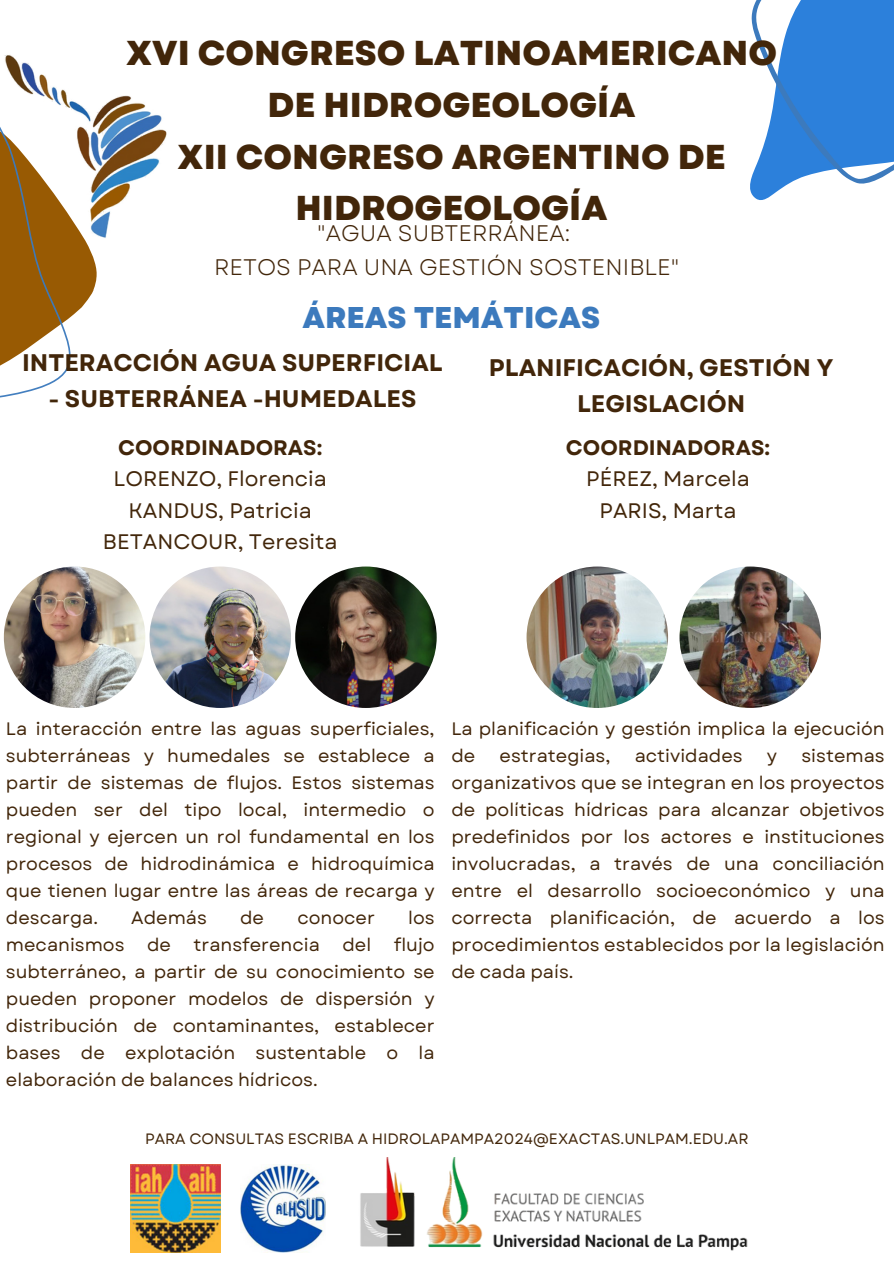
<style>
.page{position:relative;width:894px;height:1264px;background:#fff}
.page>*{position:absolute;margin:0;border:0;box-sizing:border-box;transform-origin:0 0}
.t1{font:800 34.5px/51.8px "Garet";color:#42260a;text-align:center}
.t2{font:800 30px "Garet";color:#3c7abd}
.t3{font:700 24px/36px "Garet";color:#42260a;text-align:center}
.t4{font:22.5px/33.8px "Garet";color:#42260a;text-align:center}
.t5{font:21px/31.5px "Garet";color:#42260a;text-align:center}
.t6{font:18px/27px "Garet";color:#42260a;text-align:justify}
.t7{font:15px "Garet";color:#42260a}
.s1{font-weight:700}
</style>
<div class="page">
<svg style="left:750px;top:0;width:143px;height:200px"></svg>
<svg style="left:0;top:241px;width:97px;height:157px"></svg>
<img style="left:240px;top:1164px;width:84px;height:88px">
<img style="left:130px;top:1164px;width:90px;height:88px">
<img style="left:324px;top:1157px;width:424px;height:94px">
<img style="left:4px;top:566px;width:141px;height:142px;border-radius:50%">
<img style="left:149px;top:566px;width:142px;height:142px;border-radius:50%">
<img style="left:295px;top:566px;width:141px;height:142px;border-radius:50%">
<img style="left:526px;top:566px;width:142px;height:142px;border-radius:50%">
<img style="left:679px;top:566px;width:141px;height:142px;border-radius:50%">
<img style="left:0;top:55px;width:167px;height:186px">
<p class="t1" style="left:126px;top:27px;width:652px">XVI CONGRESO LATINOAMERICANO<br>DE HIDROGEOLOGÍA<br>XII CONGRESO ARGENTINO DE<br>HIDROGEOLOGÍA</p>
<p class="t4" style="left:214px;top:216px;width:467px">"AGUA SUBTERRÁNEA:<br>RETOS PARA UNA GESTIÓN SOSTENIBLE"</p>
<h2 class="t2" style="left:302px;top:296px;width:299px">ÁREAS TEMÁTICAS</h2>
<h3 class="t3" style="left:22px;top:344px;width:422px">INTERACCIÓN AGUA SUPERFICIAL</h3>
<h3 class="t3" style="left:48px;top:380px;width:369px">- SUBTERRÁNEA -HUMEDALES</h3>
<h3 class="t3" style="left:489px;top:349px;width:346px">PLANIFICACIÓN, GESTIÓN Y<br>LEGISLACIÓN</h3>
<h5 class="t5" style="left:103px;top:431px;width:236px"><span class="s1">COORDINADORAS:<br></span>LORENZO, Florencia<br>KANDUS, Patricia<br>BETANCOUR, Teresita</h5>
<p class="t5" style="left:565px;top:431px;width:206px"><span class="s1">COORDINADORAS:<br></span>PÉREZ, Marcela<br>PARIS, Marta</p>
<h6 class="t6" style="left:6px;top:715px;width:430px">La interacción entre las aguas superficiales, subterráneas y humedales se establece a partir de sistemas de flujos. Estos sistemas pueden ser del tipo local, intermedio o regional y ejercen un rol fundamental en los procesos de hidrodinámica e hidroquímica que tienen lugar entre las áreas de recarga y descarga.</h6>
<h6 class="t6" style="left:131px;top:904px;width:77px">Además</h6>
<h6 class="t6" style="left:240px;top:904px;width:25px">de</h6>
<h6 class="t6" style="left:297px;top:904px;width:79px">conocer</h6>
<h6 class="t6" style="left:408px;top:904px;width:28px">los</h6>
<h6 class="t6" style="left:6px;top:931px;width:430px;text-indent:388px">flujo subterráneo, a partir de su conocimiento se pueden proponer modelos de dispersión y distribución de contaminantes, establecer bases de explotación sustentable o la elaboración de balances hídricos.</h6>
<h6 class="t6" style="left:6px;top:931px;width:120px">mecanismos</h6>
<h6 class="t6" style="left:147px;top:931px;width:25px">de</h6>
<h6 class="t6" style="left:193px;top:931px;width:128px">transferencia</h6>
<h6 class="t6" style="left:342px;top:931px;width:30px">del</h6>
<p class="t6" style="left:451px;top:715px;width:434px">La planificación y gestión implica la ejecución de</p>
<p class="t6" style="left:499px;top:742px;width:112px">estrategias,</p>
<p class="t6" style="left:634px;top:742px;width:109px">actividades</p>
<p class="t6" style="left:766px;top:742px;width:12px">y</p>
<p class="t6" style="left:451px;top:742px;width:434px;text-indent:350px">sistemas organizativos que se integran en los proyectos de políticas hídricas para alcanzar objetivos predefinidos por los actores e instituciones involucradas, a través de una conciliación entre el desarrollo socioeconómico y una correcta planificación, de acuerdo a los procedimientos establecidos por la legislación de cada país.</p>
<h4 class="t7" style="left:145px;top:1128px;width:604px">PARA CONSULTAS ESCRIBA A HIDROLAPAMPA2024@EXACTAS.UNLPAM.EDU.AR</h4>
</div>
